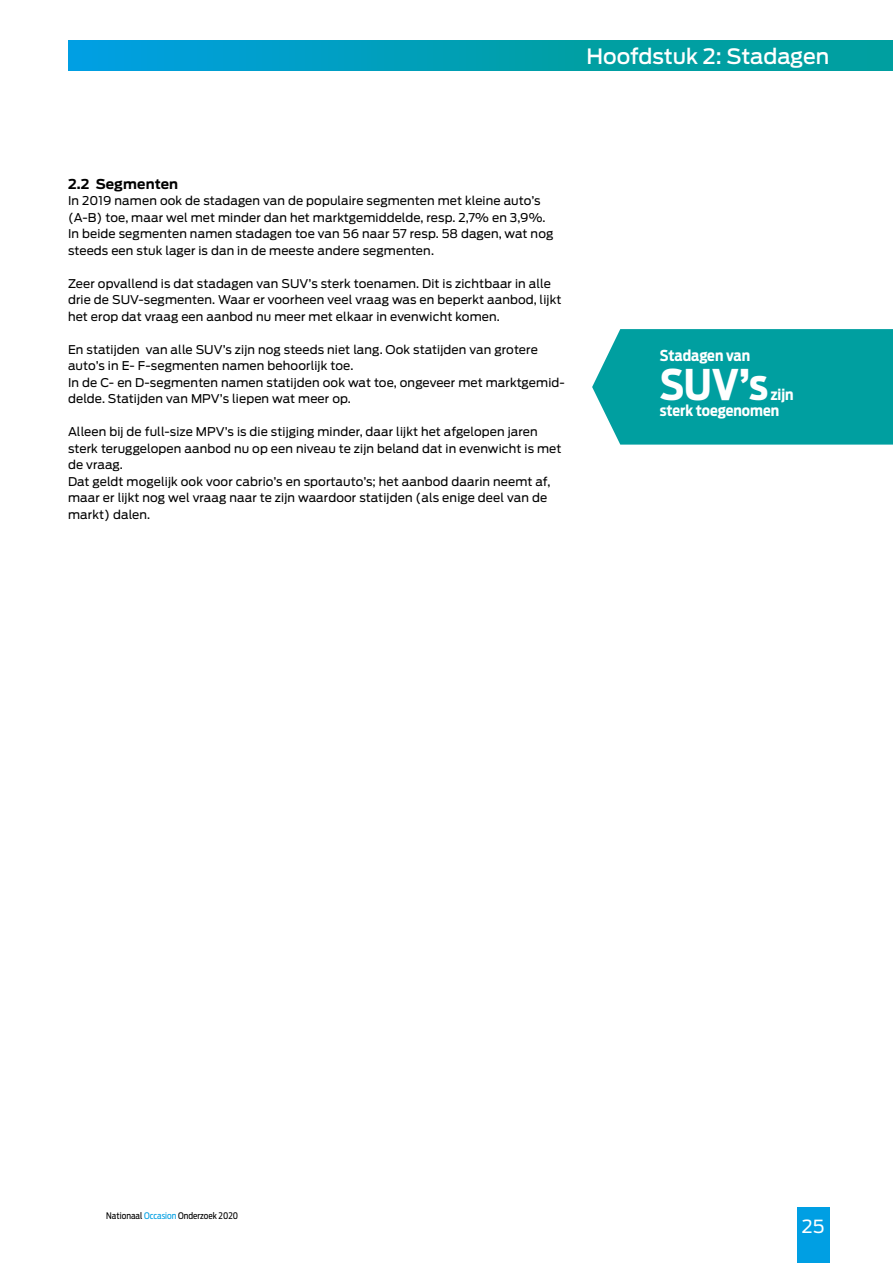
<style>
.page{position:relative;width:893px;height:1263px;background:#fff}
.page>*{position:absolute;margin:0;border:0;box-sizing:border-box;transform-origin:0 0}
.t1{font:700 42px "Antenna Cond";color:#fff}
.t2{font:500 21px "Antenna";color:#fff}
.t3{font:18px "Antenna";color:#fff}
.t4{font:700 15px/16.5px "Antenna Cond";color:#fff}
.t5{font:700 13.5px "Antenna";letter-spacing:.01em;color:#000}
.t6{font:12px/16.5px "Antenna";letter-spacing:.01em;color:#000}
.t7{font:9px "Antenna Cond";color:#000}
.s1{color:#009fe3}
</style>
<div class="page">
<div style="left:68px;top:41px;width:825px;height:30px;background:linear-gradient(to right,#009fdc,#009f92)"></div>
<div style="left:797px;top:1208px;width:32px;height:55px;background:#009fe3"></div>
<div style="left:592px;top:329px;width:301px;height:116px;background:#009fa0"></div>
<h2 class="t2" style="left:586px;top:44px;width:244px">Hoofdstuk 2: Stadagen</h2>
<p class="t5" style="left:68px;top:176px;width:112px">2.2 Segmenten</p>
<p class="t6" style="left:68px;top:193px;width:487px">In 2019 namen ook de stadagen van de populaire segmenten met kleine auto’s (A-B) toe, maar wel met minder dan het marktgemiddelde, resp. 2,7% en 3,9%.<br>In beide segmenten namen stadagen toe van 56 naar 57 resp. 58 dagen, wat nog steeds een stuk lager is dan in de meeste andere segmenten.</p>
<p class="t6" style="left:68px;top:275px;width:495px">Zeer opvallend is dat stadagen van SUV’s sterk toenamen. Dit is zichtbaar in alle drie de SUV-segmenten. Waar er voorheen veel vraag was en beperkt aanbod, lijkt het erop dat vraag een aanbod nu meer met elkaar in evenwicht komen.</p>
<p class="t6" style="left:68px;top:341px;width:498px">En statijden van alle SUV’s zijn nog steeds niet lang. Ook statijden van grotere auto’s in E- F-segmenten namen behoorlijk toe.<br>In de C- en D-segmenten namen statijden ook wat toe, ongeveer met marktgemid&shy;delde. Statijden van MPV’s liepen wat meer op.</p>
<p class="t6" style="left:68px;top:424px;width:495px">Alleen bij de full-size MPV’s is die stijging minder, daar lijkt het afgelopen jaren sterk teruggelopen aanbod nu op een niveau te zijn beland dat in evenwicht is met de vraag.<br>Dat geldt mogelijk ook voor cabrio’s en sportauto’s; het aanbod daarin neemt af, maar er lijkt nog wel vraag naar te zijn waardoor statijden (als enige deel van de markt) dalen.</p>
<p class="t4" style="left:660px;top:347px;width:92px">Stadagen van</p>
<h1 class="t1" style="left:660px;top:359px;width:110px">SUV’s</h1>
<p class="t4" style="left:660px;top:386px;width:135px;text-indent:111px">zijn sterk toegenomen</p>
<p class="t7" style="left:106px;top:1210px;width:133px">Nationaal <span class="s1">Occasion</span> Onderzoek 2020</p>
<h3 class="t3" style="left:802px;top:1216px;width:24px">25</h3>
</div>
